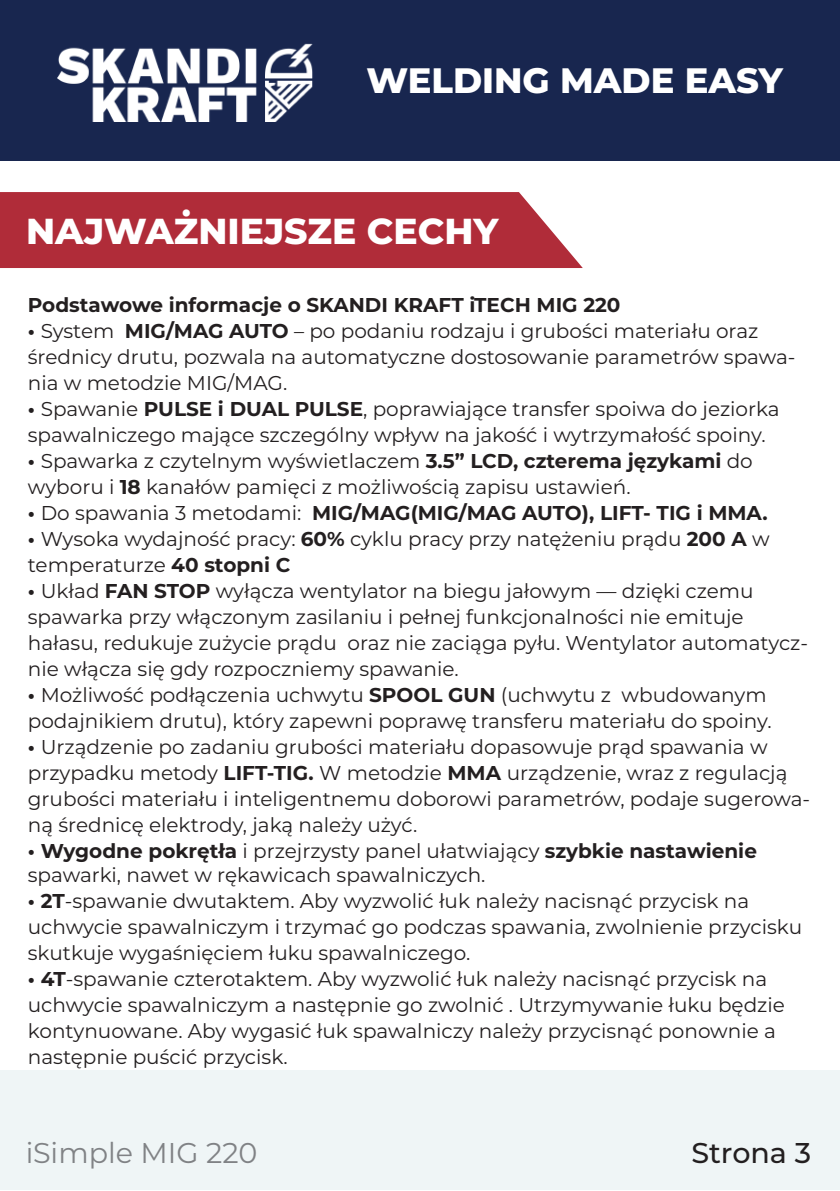
<style>
.page{position:relative;width:840px;height:1191px;background:#fff}
.page>*{position:absolute;margin:0;border:0;box-sizing:border-box;transform-origin:0 0}
.t1{font:800 36px "Montserrat";color:#fff}
.t2{font:800 35.2px "Montserrat";color:#fff}
.t3{font:28.6px "Montserrat";color:#808285}
.t4{font:500 28.6px "Montserrat";color:#231f20}
.t5{font:20px/26px "Montserrat";color:#231f20}
.t6{font:700 20px "Montserrat";color:#231f20}
.s1{font-weight:700}
.s2{font-weight:400}
</style>
<div class="page">
<div style="left:0;top:0;width:839px;height:161px;background:#18264f"></div>
<img style="left:58px;top:43px;width:255px;height:78px">
<div style="left:0;top:1070px;width:839px;height:120px;background:#eff5f6"></div>
<div style="left:0;top:192px;width:582px;height:76px;background:#b02c39"></div>
<h2 class="t2" style="left:366px;top:57px;width:418px">WELDING MADE EASY</h2>
<h1 class="t1" style="left:26px;top:207px;width:473px">NAJWAŻNIEJSZE CECHY</h1>
<p class="t6" style="left:28px;top:290px;width:594px">Podstawowe informacje o SKANDI KRAFT iTECH MIG 220</p>
<p class="t5" style="left:28px;top:317px;width:768px"><span class="s1">•</span> System <span class="s1">MIG/MAG AUTO</span> – po podaniu rodzaju i grubości materiału oraz średnicy drutu, pozwala na automatyczne dostosowanie parametrów spawa&shy;nia w metodzie MIG/MAG.</p>
<p class="t5" style="left:28px;top:395px;width:753px"><span class="s1">•</span> Spawanie <span class="s1">PULSE i DUAL PULSE</span>, poprawiające transfer spoiwa do jeziorka spawalniczego mające szczególny wpływ na jakość i wytrzymałość spoiny.</p>
<p class="t5" style="left:28px;top:447px;width:726px"><span class="s1">•</span> Spawarka z czytelnym wyświetlaczem <span class="s1">3.5” LCD, czterema językami</span> do wyboru i <span class="s1">18</span> kanałów pamięci z możliwością zapisu ustawień.</p>
<p class="t6" style="left:28px;top:498px;width:741px">• <span class="s2">Do spawania 3 metodami:</span> MIG/MAG(MIG/MAG AUTO), LIFT- TIG i MMA.</p>
<p class="t5" style="left:28px;top:525px;width:742px"><span class="s1">•</span> Wysoka wydajność pracy: <span class="s1">60%</span> cyklu pracy przy natężeniu prądu <span class="s1">200 A</span> w temperaturze <span class="s1">40 stopni C</span></p>
<p class="t5" style="left:28px;top:577px;width:781px"><span class="s1">•</span> Układ <span class="s1">FAN STOP</span> wyłącza wentylator na biegu jałowym — dzięki czemu spawarka przy włączonym zasilaniu i pełnej funkcjonalności nie emituje hałasu, redukuje zużycie prądu oraz nie zaciąga pyłu. Wentylator automatycz&shy;nie włącza się gdy rozpoczniemy spawanie.</p>
<p class="t5" style="left:28px;top:681px;width:744px"><span class="s1">•</span> Możliwość podłączenia uchwytu <span class="s1">SPOOL GUN</span> (uchwytu z wbudowanym podajnikiem drutu), który zapewni poprawę transferu materiału do spoiny.</p>
<p class="t5" style="left:28px;top:733px;width:783px"><span class="s1">•</span> Urządzenie po zadaniu grubości materiału dopasowuje prąd spawania w przypadku metody <span class="s1">LIFT-TIG.</span> W metodzie <span class="s1">MMA</span> urządzenie, wraz z regulacją grubości materiału i inteligentnemu doborowi parametrów, podaje sugerowa&shy;ną średnicę elektrody, jaką należy użyć.</p>
<p class="t5" style="left:28px;top:838px;width:730px;line-height:24px"><span class="s1">• Wygodne pokrętła</span> i przejrzysty panel ułatwiający <span class="s1">szybkie nastawienie </span>spawarki, nawet w rękawicach spawalniczych.</p>
<p class="t5" style="left:28px;top:887px;width:775px"><span class="s1">• 2T</span>-spawanie dwutaktem. Aby wyzwolić łuk należy nacisnąć przycisk na uchwycie spawalniczym i trzymać go podczas spawania, zwolnienie przycisku skutkuje wygaśnięciem łuku spawalniczego.</p>
<p class="t5" style="left:28px;top:965px;width:758px"><span class="s1">• 4T</span>-spawanie czterotaktem. Aby wyzwolić łuk należy nacisnąć przycisk na uchwycie spawalniczym a następnie go zwolnić . Utrzymywanie łuku będzie kontynuowane. Aby wygasić łuk spawalniczy należy przycisnąć ponownie a następnie puścić przycisk.</p>
<h3 class="t3" style="left:26px;top:1132px;width:233px">iSimple MIG 220</h3>
<h3 class="t4" style="left:691px;top:1132px;width:121px">Strona 3</h3>
</div>
